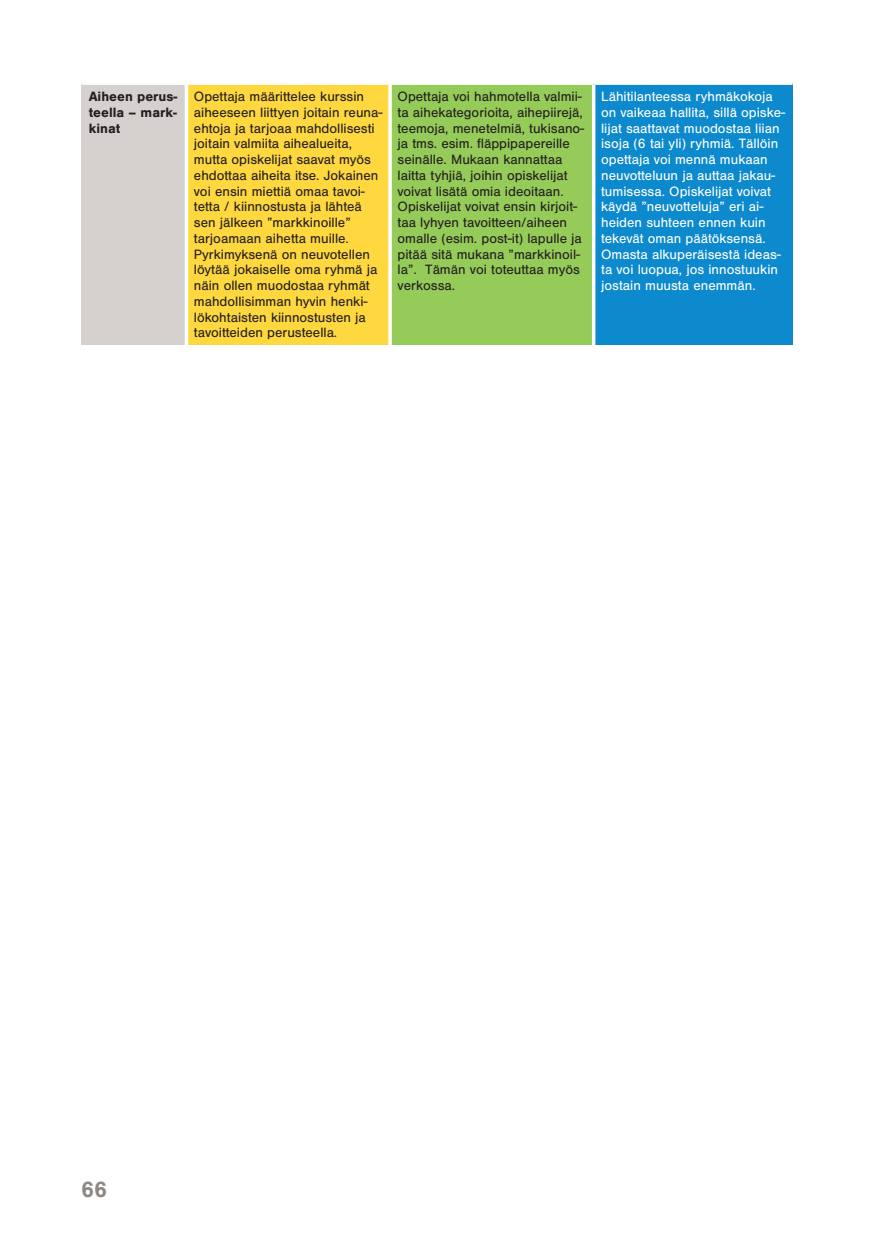
<style>
.page{position:relative;width:874px;height:1241px;background:#fff}
.page>*{position:absolute;margin:0;border:0;box-sizing:border-box;transform-origin:0 0}
.t1{font:700 22.93px "Nimbus San";color:#8e8782}
.t2{font:14px/15.8px "Nimbus San";color:#231f20}
.t3{font:14px/15.8px "Nimbus San";color:#fff}
.t4{font:700 14px/15.8px "Nimbus San";color:#231f20;text-align:justify}
</style>
<div class="page">
<div style="left:81px;top:83px;width:105px;height:262px;background:#d4d1ce"></div>
<div style="left:186px;top:83px;width:204px;height:262px;background:#ffd73e"></div>
<div style="left:390px;top:83px;width:203px;height:262px;background:#95cb58"></div>
<div style="left:593px;top:83px;width:199px;height:262px;background:#0c8acd"></div>
<hr style="left:81px;top:81px;width:105px;height:4px;background:#fff">
<svg style="left:186px;top:83px;width:204px;height:2px"></svg>
<svg style="left:390px;top:83px;width:203px;height:2px"></svg>
<svg style="left:593px;top:83px;width:199px;height:2px"></svg>
<hr style="left:185px;top:85px;width:3px;height:260px;background:#fff">
<hr style="left:388px;top:85px;width:3px;height:260px;background:#fff">
<svg style="left:591px;top:85px;width:4px;height:260px"></svg>
<p class="t4" style="left:89px;top:89px;width:90px">Aiheen perus&shy;teella – mark&shy;kinat</p>
<p class="t2" style="left:194px;top:89px;width:190px">Opettaja määrittelee kurssin aiheeseen liittyen joitain reuna&shy;ehtoja ja tarjoaa mahdollisesti joitain valmiita aihealueita, mutta opiskelijat saavat myös ehdottaa aiheita itse. Jokainen voi ensin miettiä omaa tavoi&shy;tetta / kiinnostusta ja lähteä sen jälkeen ”markkinoille” tarjoamaan aihetta muille.<br>Pyrkimyksenä on neuvotellen löytää jokaiselle oma ryhmä ja näin ollen muodostaa ryhmät mahdollisimman hyvin henki&shy;lökohtaisten kiinnostusten ja tavoitteiden perusteella.</p>
<p class="t2" style="left:397px;top:89px;width:188px">Opettaja voi hahmotella valmii&shy;ta aihekategorioita, aihepiirejä, teemoja, menetelmiä, tukisano&shy;ja tms. esim. fläppipapereille seinälle. Mukaan kannattaa laitta tyhjiä, joihin opiskelijat voivat lisätä omia ideoitaan.<br>Opiskelijat voivat ensin kirjoit&shy;taa lyhyen tavoitteen/aiheen omalle (esim. post-it) lapulle ja pitää sitä mukana ”markkinoil&shy;la”. Tämän voi toteuttaa myös verkossa.</p>
<p class="t3" style="left:601px;top:89px;width:185px">Lähitilanteessa ryhmäkokoja on vaikeaa hallita, sillä opiske&shy;lijat saattavat muodostaa liian isoja (6 tai yli) ryhmiä. Tällöin opettaja voi mennä mukaan neuvotteluun ja auttaa jakau&shy;tumisessa. Opiskelijat voivat käydä ”neuvotteluja” eri ai&shy;heiden suhteen ennen kuin tekevät oman päätöksensä.<br>Omasta alkuperäisestä ideas&shy;ta voi luopua, jos innostuukin jostain muusta enemmän.</p>
<h1 class="t1" style="left:81px;top:1176px;width:27px">66</h1>
</div>
